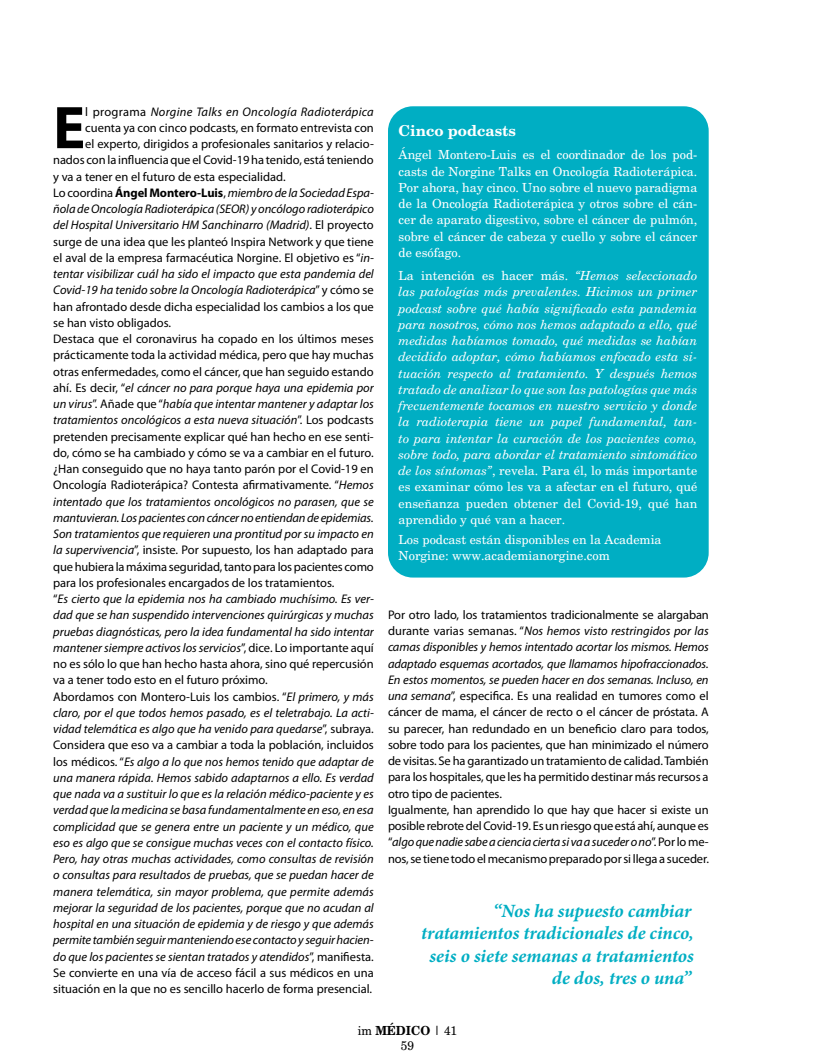
<style>
.page{position:relative;width:815px;height:1063px;background:#fff}
.page>*{position:absolute;margin:0;border:0;box-sizing:border-box;transform-origin:0 0}
.t1{font:700 60.75px "Myriad";color:#000}
.t2{font:italic 700 18.75px/22.5px "Minion Pro";letter-spacing:-.005em;color:#00aec3;text-align:right}
.t3{font:700 15px "New Brunswick";color:#fff}
.t4{font:12.5px/16.2px "Myriad Pro";color:#000}
.t5{font:italic 12.5px "Myriad Pro";color:#000}
.t6{font:italic 12.5px/16.2px "New Brunswick";color:#fff;text-align:justify}
.t7{font:12.5px/16.2px "New Brunswick";color:#fff;text-align:justify}
.t8{font:italic 12.5px "Myriad Pro";letter-spacing:.02em;color:#000}
.t9{font:12.5px/15px "New Brunswick";color:#000;text-align:center;scale:.95 1}
.s1{font-style:normal}
.s2{font-weight:700;font-style:normal}
.s3{font-style:italic}
.s4{font-weight:700}
</style>
<div class="page">
<div style="left:388px;top:106px;width:321px;height:472px;background:#00aec3;border-radius:25px"></div>
<h1 class="t1" style="left:53px;top:96px;width:34px">E</h1>
<p class="t8" style="left:85px;top:104px;width:290px"><span class="s1">l programa</span> Norgine Talks en Oncología Radioterápica</p>
<p class="t4" style="left:85px;top:119px;width:290px">cuenta ya con cinco podcasts, en formato entrevista con</p>
<p class="t4" style="left:85px;top:136px;width:290px">el experto, dirigidos a profesionales sanitarios y relacio-</p>
<p class="t4" style="left:53px;top:152px;width:322px">nados con la influencia que el Covid-19 ha tenido, está teniendo</p>
<p class="t4" style="left:53px;top:168px;width:234px">y va a tener en el futuro de esta especialidad.</p>
<p class="t5" style="left:53px;top:185px;width:322px"><span class="s1">Lo coordina</span> <span class="s2">Ángel Montero-Luis</span><span class="s1">,</span> miembro de la Sociedad Espa-</p>
<p class="t5" style="left:53px;top:201px;width:322px">ñola de Oncología Radioterápica (SEOR) y oncólogo radioterápico</p>
<p class="t5" style="left:53px;top:218px;width:322px">del Hospital Universitario HM Sanchinarro (Madrid)<span class="s1">. El proyecto</span></p>
<p class="t4" style="left:53px;top:233px;width:322px">surge de una idea que les planteó Inspira Network y que tiene</p>
<p class="t4" style="left:53px;top:249px;width:322px">el aval de la empresa farmacéutica Norgine. El objetivo es “<span class="s3">in-</span></p>
<p class="t5" style="left:53px;top:266px;width:322px">tentar visibilizar cuál ha sido el impacto que esta pandemia del</p>
<p class="t5" style="left:53px;top:283px;width:322px">Covid-19 ha tenido sobre la Oncología Radioterápica<span class="s1">” y cómo se</span></p>
<p class="t4" style="left:53px;top:298px;width:322px">han afrontado desde dicha especialidad los cambios a los que</p>
<p class="t4" style="left:53px;top:314px;width:120px">se han visto obligados.</p>
<p class="t4" style="left:53px;top:331px;width:322px">Destaca que el coronavirus ha copado en los últimos meses</p>
<p class="t4" style="left:53px;top:347px;width:322px">prácticamente toda la actividad médica, pero que hay muchas</p>
<p class="t4" style="left:53px;top:363px;width:322px">otras enfermedades, como el cáncer, que han seguido estando</p>
<p class="t5" style="left:53px;top:380px;width:322px"><span class="s1">ahí. Es decir, “</span>el cáncer no para porque haya una epidemia por</p>
<p class="t5" style="left:53px;top:396px;width:322px">un virus<span class="s1">”. Añade que “</span>había que intentar mantener y adaptar los</p>
<p class="t5" style="left:53px;top:413px;width:322px">tratamientos oncológicos a esta nueva situación<span class="s1">”. Los podcasts</span></p>
<p class="t4" style="left:53px;top:428px;width:322px">pretenden precisamente explicar qué han hecho en ese senti-</p>
<p class="t4" style="left:53px;top:444px;width:322px">do, cómo se ha cambiado y cómo se va a cambiar en el futuro.</p>
<p class="t4" style="left:53px;top:461px;width:322px">¿Han conseguido que no haya tanto parón por el Covid-19 en</p>
<p class="t4" style="left:53px;top:477px;width:322px">Oncología Radioterápica? Contesta afirmativamente. “<span class="s3">Hemos</span></p>
<p class="t5" style="left:53px;top:494px;width:322px">intentado que los tratamientos oncológicos no parasen, que se</p>
<p class="t5" style="left:53px;top:510px;width:322px">mantuvieran. Los pacientes con cáncer no entiendan de epidemias.</p>
<p class="t5" style="left:53px;top:526px;width:322px">Son tratamientos que requieren una prontitud por su impacto en</p>
<p class="t4" style="left:53px;top:542px;width:322px"><span class="s3">la supervivencia</span>”, insiste. Por supuesto, los han adaptado para</p>
<p class="t4" style="left:53px;top:558px;width:322px">que hubiera la máxima seguridad, tanto para los pacientes como</p>
<p class="t4" style="left:53px;top:574px;width:283px">para los profesionales encargados de los tratamientos.</p>
<p class="t5" style="left:53px;top:591px;width:322px"><span class="s1">“</span>Es cierto que la epidemia nos ha cambiado muchísimo. Es ver-</p>
<p class="t5" style="left:53px;top:608px;width:322px">dad que se han suspendido intervenciones quirúrgicas y muchas</p>
<p class="t5" style="left:53px;top:624px;width:322px">pruebas diagnósticas, pero la idea fundamental ha sido intentar</p>
<p class="t5" style="left:53px;top:640px;width:322px">mantener siempre activos los servicios<span class="s1">”, dice. Lo importante aquí</span></p>
<p class="t4" style="left:53px;top:656px;width:322px">no es sólo lo que han hecho hasta ahora, sino qué repercusión</p>
<p class="t4" style="left:53px;top:672px;width:216px">va a tener todo esto en el futuro próximo.</p>
<p class="t4" style="left:53px;top:688px;width:322px">Abordamos con Montero-Luis los cambios. “<span class="s3">El primero, y más</span></p>
<p class="t5" style="left:53px;top:705px;width:322px">claro, por el que todos hemos pasado, es el teletrabajo. La acti-</p>
<p class="t5" style="left:53px;top:721px;width:322px">vidad telemática es algo que ha venido para quedarse<span class="s1">”, subraya.</span></p>
<p class="t4" style="left:53px;top:737px;width:322px">Considera que eso va a cambiar a toda la población, incluidos</p>
<p class="t5" style="left:53px;top:754px;width:322px"><span class="s1">los médicos. “</span>Es algo a lo que nos hemos tenido que adaptar de</p>
<p class="t5" style="left:53px;top:770px;width:322px">una manera rápida. Hemos sabido adaptarnos a ello. Es verdad</p>
<p class="t5" style="left:53px;top:786px;width:322px">que nada va a sustituir lo que es la relación médico-paciente y es</p>
<p class="t5" style="left:53px;top:803px;width:322px">verdad que la medicina se basa fundamentalmente en eso, en esa</p>
<p class="t5" style="left:53px;top:819px;width:322px">complicidad que se genera entre un paciente y un médico, que</p>
<p class="t5" style="left:53px;top:835px;width:322px">eso es algo que se consigue muchas veces con el contacto físico.</p>
<p class="t5" style="left:53px;top:851px;width:322px">Pero, hay otras muchas actividades, como consultas de revisión</p>
<p class="t5" style="left:53px;top:868px;width:322px">o consultas para resultados de pruebas, que se puedan hacer de</p>
<p class="t5" style="left:53px;top:884px;width:322px">manera telemática, sin mayor problema, que permite además</p>
<p class="t5" style="left:53px;top:900px;width:322px">mejorar la seguridad de los pacientes, porque que no acudan al</p>
<p class="t5" style="left:53px;top:916px;width:322px">hospital en una situación de epidemia y de riesgo y que además</p>
<p class="t5" style="left:53px;top:933px;width:322px">permite también seguir manteniendo ese contacto y seguir hacien-</p>
<p class="t5" style="left:53px;top:949px;width:322px">do que los pacientes se sientan tratados y atendidos<span class="s1">”, manifiesta.</span></p>
<p class="t4" style="left:53px;top:964px;width:322px">Se convierte en una vía de acceso fácil a sus médicos en una</p>
<p class="t4" style="left:53px;top:981px;width:320px">situación en la que no es sencillo hacerlo de forma presencial.</p>
<p class="t3" style="left:399px;top:121px;width:119px">Cinco podcasts</p>
<p class="t7" style="left:399px;top:146px;width:300px">Ángel Montero-Luis es el coordinador de los pod&shy;casts de Norgine Talks en Oncología Radioterápica.<br>Por ahora, hay cinco. Uno sobre el nuevo paradigma de la Oncología Radioterápica y otros sobre el cán&shy;cer de aparato digestivo, sobre el cáncer de pulmón, sobre el cáncer de cabeza y cuello y sobre el cáncer de esófago.</p>
<p class="t6" style="left:399px;top:267px;width:300px"><span class="s1">La intención es hacer más.</span> “Hemos seleccionado las patologías más prevalentes. Hicimos un primer podcast sobre qué había significado esta pandemia para nosotros, cómo nos hemos adaptado a ello, qué medidas habíamos tomado, qué medidas se habían decidido adoptar, cómo habíamos enfocado esta si&shy;tuación respecto al tratamiento. Y después hemos tratado de analizar lo que son las patologías que más frecuentemente tocamos en nuestro servicio y donde la radioterapia tiene un papel fundamental, tan&shy;to para intentar la curación de los pacientes como, sobre todo, para abordar el tratamiento sintomático de los síntomas”<span class="s1">, revela. Para él, lo más importante es examinar cómo les va a afectar en el futuro, qué enseñanza pueden obtener del Covid-19, qué han aprendido y qué van a hacer.</span></p>
<p class="t7" style="left:399px;top:531px;width:264px">Los podcast están disponibles en la Academia<br>Norgine: www.academianorgine.com</p>
<p class="t4" style="left:388px;top:606px;width:322px">Por otro lado, los tratamientos tradicionalmente se alargaban durante varias semanas. “<span class="s3">Nos hemos visto restringidos por las camas disponibles y hemos intentado acortar los mismos. Hemos adaptado esquemas acortados, que llamamos hipofraccionados.<br>En estos momentos, se pueden hacer en dos semanas. Incluso, en una semana</span>”, especifica. Es una realidad en tumores como el cáncer de mama, el cáncer de recto o el cáncer de próstata. A su parecer, han redundado en un beneficio claro para todos, sobre todo para los pacientes, que han minimizado el número de visitas. Se ha garantizado un tratamiento de calidad. También para los hospitales, que les ha permitido destinar más recursos a otro tipo de pacientes.<br>Igualmente, han aprendido lo que hay que hacer si existe un posible rebrote del Covid-19. Es un riesgo que está ahí, aunque es “<span class="s3">algo que nadie sabe a ciencia cierta si va a suceder o no</span>”. Por lo me&shy;nos, se tiene todo el mecanismo preparado por si llega a suceder.</p>
<h2 class="t2" style="left:421px;top:899px;width:274px">“Nos ha supuesto cambiar tratamientos tradicionales de cinco, seis o siete semanas a tratamientos de dos, tres o una”</h2>
<p class="t9" style="left:358px;top:1023px;width:106px">im <span class="s4">MÉDICO</span> | 41<br>59</p>
</div>
